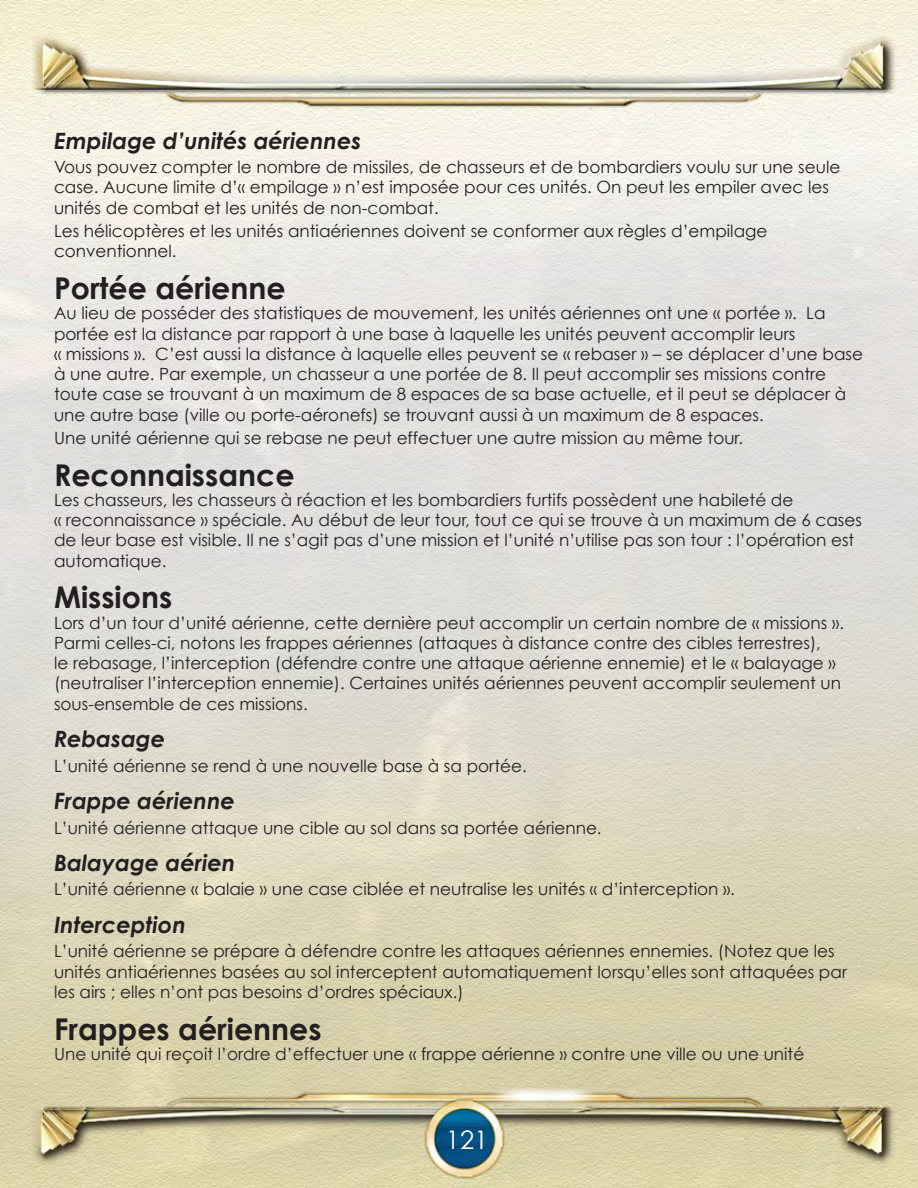
<style>
.page{position:relative;width:918px;height:1188px;background:#fff}
.page>*{position:absolute;margin:0;border:0;box-sizing:border-box;transform-origin:0 0}
.Head_3{font:700 30px "Century Gothic";color:#231f20}
.t1{font:25.5px "Century Gothic";color:#fff}
.Head_4{font:italic 700 22.5px "Century Gothic";color:#231f20}
.body_copy{font:16.8px/20.2px "Century Gothic";color:#231f20}
</style>
<div class="page">
<img style="left:0;top:0;width:918px;height:1188px">
<p class="Head_4" style="left:54px;top:126px;width:309px">Empilage d’unités aériennes</p>
<p class="body_copy" style="left:54px;top:157px;width:788px">Vous pouvez compter le nombre de missiles, de chasseurs et de bombardiers voulu sur une seule case. Aucune limite d’« empilage » n’est imposée pour ces unités. On peut les empiler avec les unités de combat et les unités de non-combat.</p>
<p class="body_copy" style="left:54px;top:221px;width:715px">Les hélicoptères et les unités antiaériennes doivent se conformer aux règles d’empilage conventionnel.</p>
<p class="Head_3" style="left:54px;top:269px;width:233px">Portée aérienne</p>
<p class="body_copy" style="left:54px;top:303px;width:811px">Au lieu de posséder des statistiques de mouvement, les unités aériennes ont une « portée ». La portée est la distance par rapport à une base à laquelle les unités peuvent accomplir leurs<br>« missions ». C’est aussi la distance à laquelle elles peuvent se « rebaser » – se déplacer d’une base à une autre. Par exemple, un chasseur a une portée de 8. Il peut accomplir ses missions contre toute case se trouvant à un maximum de 8 espaces de sa base actuelle, et il peut se déplacer à une autre base (ville ou porte-aéronefs) se trouvant aussi à un maximum de 8 espaces.</p>
<p class="body_copy" style="left:54px;top:428px;width:691px">Une unité aérienne qui se rebase ne peut effectuer une autre mission au même tour.</p>
<p class="Head_3" style="left:54px;top:456px;width:242px">Reconnaissance</p>
<p class="body_copy" style="left:54px;top:490px;width:810px">Les chasseurs, les chasseurs à réaction et les bombardiers furtifs possèdent une habileté de<br>« reconnaissance » spéciale. Au début de leur tour, tout ce qui se trouve à un maximum de 6 cases de leur base est visible. Il ne s’agit pas d’une mission et l’unité n’utilise pas son tour : l’opération est automatique.</p>
<p class="Head_3" style="left:54px;top:579px;width:120px">Missions</p>
<p class="body_copy" style="left:54px;top:612px;width:792px">Lors d’un tour d’unité aérienne, cette dernière peut accomplir un certain nombre de « missions ».<br>Parmi celles-ci, notons les frappes aériennes (attaques à distance contre des cibles terrestres),<br>le rebasage, l’interception (défendre contre une attaque aérienne ennemie) et le « balayage » (neutraliser l’interception ennemie). Certaines unités aériennes peuvent accomplir seulement un sous-ensemble de ces missions.</p>
<p class="Head_4" style="left:54px;top:724px;width:113px">Rebasage</p>
<p class="body_copy" style="left:54px;top:755px;width:474px">L’unité aérienne se rend à une nouvelle base à sa portée.</p>
<p class="Head_4" style="left:54px;top:786px;width:182px">Frappe aérienne</p>
<p class="body_copy" style="left:54px;top:817px;width:549px">L’unité aérienne attaque une cible au sol dans sa portée aérienne.</p>
<p class="Head_4" style="left:54px;top:848px;width:183px">Balayage aérien</p>
<p class="body_copy" style="left:54px;top:879px;width:682px">L’unité aérienne « balaie » une case ciblée et neutralise les unités « d’interception ».</p>
<p class="Head_4" style="left:54px;top:910px;width:133px">Interception</p>
<p class="body_copy" style="left:54px;top:941px;width:795px">L’unité aérienne se prépare à défendre contre les attaques aériennes ennemies. (Notez que les unités antiaériennes basées au sol interceptent automatiquement lorsqu’elles sont attaquées par les airs ; elles n’ont pas besoins d’ordres spéciaux.)</p>
<p class="Head_3" style="left:54px;top:1010px;width:269px">Frappes aériennes</p>
<p class="body_copy" style="left:54px;top:1043px;width:752px">Une unité qui reçoit l’ordre d’effectuer une « frappe aérienne » contre une ville ou une unité</p>
<h2 class="t1" style="left:446px;top:1125px;width:44px">121</h2>
</div>
